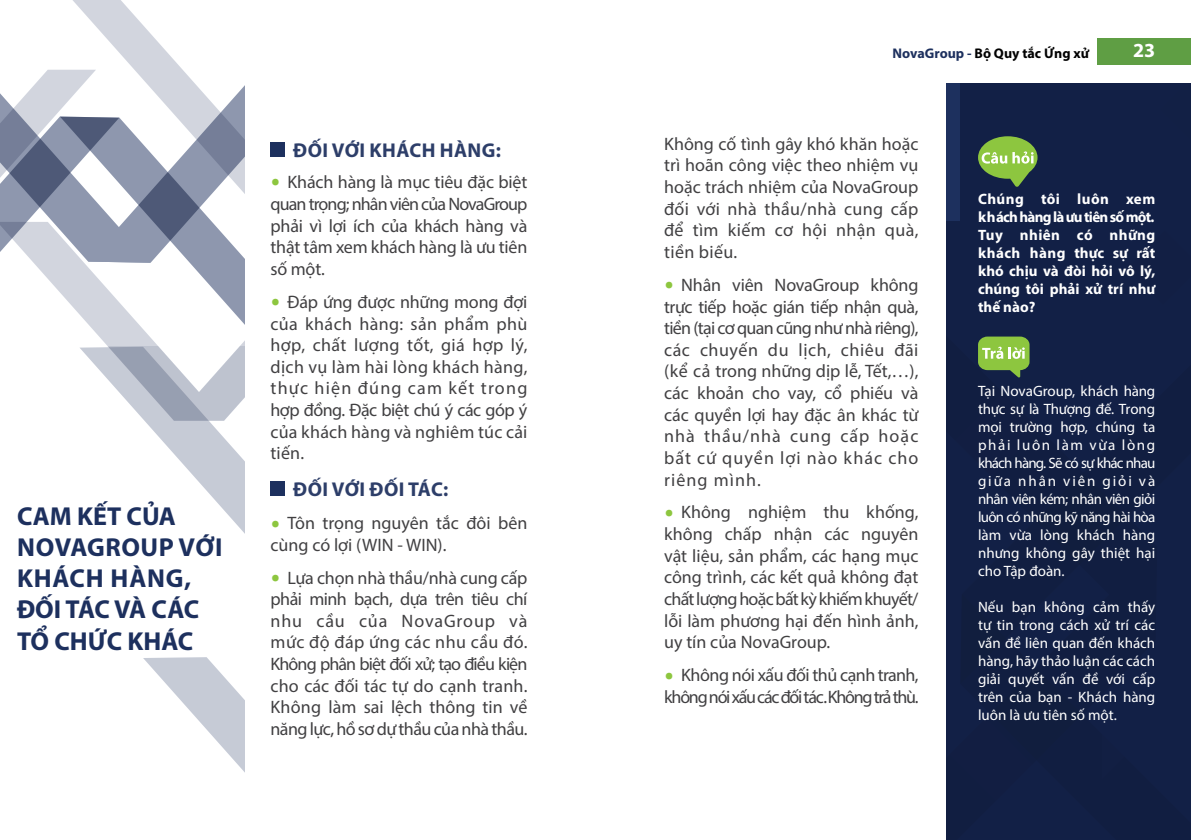
<style>
.page{position:relative;width:1191px;height:840px;background:#fff}
.page>*{position:absolute;margin:0;border:0;box-sizing:border-box;transform-origin:0 0}
.t1{font:700 36px/54.2px "Myriad Pro";color:#8dc63f}
.t2{font:700 26px/31.2px "Myriad Pro";color:#1d305e}
.t3{font:700 20px "Myriad Pro";letter-spacing:.02em;color:#2d3e69}
.t4{font:700 20px "Myriad Pro";color:#fff}
.t5{font:18px/21.6px "Myriad Pro";color:#414042;text-align:justify}
.t6{font:18px/21.6px "Myriad Pro";letter-spacing:-.06em;color:#414042;text-align:right}
.t7{font:15px/18px "Myriad Pro";color:#fff;text-align:justify}
.t8{font:700 15px/18px "Myriad Pro";color:#fff;text-align:justify}
.t9{font:700 14px "Myriad Pro";color:#000}
.s1{color:#1d305e}
</style>
<div class="page">
<div style="left:1098px;top:38px;width:93px;height:27px;background:#5f9e44"></div>
<svg style="left:0;top:69px;width:244px;height:277px"></svg>
<svg style="left:72px;top:0;width:172px;height:339px"></svg>
<svg style="left:80px;top:346px;width:164px;height:187px"></svg>
<svg style="left:143px;top:657px;width:101px;height:114px"></svg>
<div style="left:1157px;top:778px;width:34px;height:61px;background:#111e41"></div>
<div style="left:947px;top:664px;width:200px;height:175px;background:#121e42"></div>
<div style="left:947px;top:135px;width:31px;height:529px;background:#122046"></div>
<div style="left:978px;top:83px;width:213px;height:695px;background:#122046"></div>
<div style="left:270px;top:142px;width:15px;height:15px;background:#1d305e"></div>
<div style="left:270px;top:480px;width:15px;height:15px;background:#1d305e"></div>
<h2 class="t2" style="left:17px;top:499px;width:207px">CAM KẾT CỦA<br>NOVAGROUP VỚI<br>KHÁCH HÀNG,<br>ĐỐI TÁC VÀ CÁC<br>TỔ CHỨC KHÁC</h2>
<p class="t3" style="left:293px;top:137px;width:209px">ĐỐI VỚI KHÁCH HÀNG:</p>
<p class="t5" style="left:270px;top:171px;width:258px;text-indent:17px">Khách hàng là mục tiêu đặc biệt quan trọng; nhân viên của NovaGroup phải vì lợi ích của khách hàng và thật tâm xem khách hàng là ưu tiên số một.</p>
<p class="t5" style="left:270px;top:290px;width:258px;text-indent:17px">Đáp ứng được những mong đợi của khách hàng: sản phẩm phù hợp, chất lượng tốt, giá hợp lý, dịch vụ làm hài lòng khách hàng, thực hiện đúng cam kết trong hợp đồng. Đặc biệt chú ý các góp ý của khách hàng và nghiêm túc cải tiến.</p>
<h1 class="t1" style="left:270px;top:145px;width:11px">.</h1>
<h1 class="t1" style="left:270px;top:264px;width:11px">.</h1>
<p class="t3" style="left:293px;top:475px;width:157px">ĐỐI VỚI ĐỐI TÁC:</p>
<p class="t5" style="left:270px;top:511px;width:258px;text-indent:17px">Tôn trọng nguyên tắc đôi bên cùng có lợi (WIN - WIN).</p>
<p class="t5" style="left:270px;top:566px;width:258px;text-indent:17px">Lựa chọn nhà thầu/nhà cung cấp phải minh bạch, dựa trên tiêu chí nhu cầu của NovaGroup và mức độ đáp ứng các nhu cầu đó.<br>Không phân biệt đối xử; tạo điều kiện cho các đối tác tự do cạnh tranh.<br>Không làm sai lệch thông tin về năng lực, hồ sơ dự thầu của nhà thầu.</p>
<h1 class="t1" style="left:270px;top:486px;width:11px">. .</h1>
<p class="t9" style="left:892px;top:44px;width:198px"><span class="s1">NovaGroup -</span> Bộ Quy tắc Ứng xử</p>
<p class="t4" style="left:1133px;top:37px;width:24px">23</p>
<p class="t5" style="left:664px;top:133px;width:256px">Không cố tình gây khó khăn hoặc trì hoãn công việc theo nhiệm vụ hoặc trách nhiệm của NovaGroup đối với nhà thầu/nhà cung cấp để tìm kiếm cơ hội nhận quà, tiền biếu.</p>
<p class="t5" style="left:664px;top:273px;width:256px;text-indent:17px">Nhân viên NovaGroup không trực tiếp hoặc gián tiếp nhận quà, tiền (tại cơ quan cũng như nhà riêng), các chuyến du lịch, chiêu đãi (kể cả trong những dịp lễ, Tết,…), các khoản cho vay, cổ phiếu và các quyền lợi hay đặc ân khác từ nhà thầu/nhà cung cấp hoặc bất cứ quyền lợi nào khác cho riêng mình.</p>
<p class="t5" style="left:664px;top:501px;width:256px;text-indent:17px">Không nghiệm thu khống, không chấp nhận các nguyên vật liệu, sản phẩm, các hạng mục công trình, các kết quả không đạt chất lượng hoặc bất kỳ khiếm khuyết/ lỗi làm phương hại đến hình ảnh, uy tín của NovaGroup.</p>
<p class="t6" style="left:664px;top:663px;width:256px">Không nói xấu đối thủ cạnh tranh, không nói xấu các đối tác .Không trả thù.</p>
<h1 class="t1" style="left:664px;top:247px;width:11px">.</h1>
<h1 class="t1" style="left:664px;top:475px;width:11px">.</h1>
<h1 class="t1" style="left:664px;top:637px;width:11px">.</h1>
<p class="t8" style="left:978px;top:189px;width:179px">Chúng tôi luôn xem khách hàng là ưu tiên số một.<br>Tuy nhiên có những khách hàng thực sự rất khó chịu và đòi hỏi vô lý, chúng tôi phải xử trí như thế nào?</p>
<p class="t7" style="left:978px;top:381px;width:179px">Tại NovaGroup, khách hàng thực sự là Thượng đế. Trong mọi trường hợp, chúng ta phải luôn làm vừa lòng khách hàng. Sẽ có sự khác nhau giữa nhân viên giỏi và nhân viên kém; nhân viên giỏi luôn có những kỹ năng hài hòa làm vừa lòng khách hàng nhưng không gây thiệt hại cho Tập đoàn.</p>
<p class="t7" style="left:978px;top:597px;width:179px">Nếu bạn không cảm thấy tự tin trong cách xử trí các vấn đề liên quan đến khách hàng, hãy thảo luận các cách giải quyết vấn đề với cấp trên của bạn - Khách hàng luôn là ưu tiên số một.</p>
</div>
